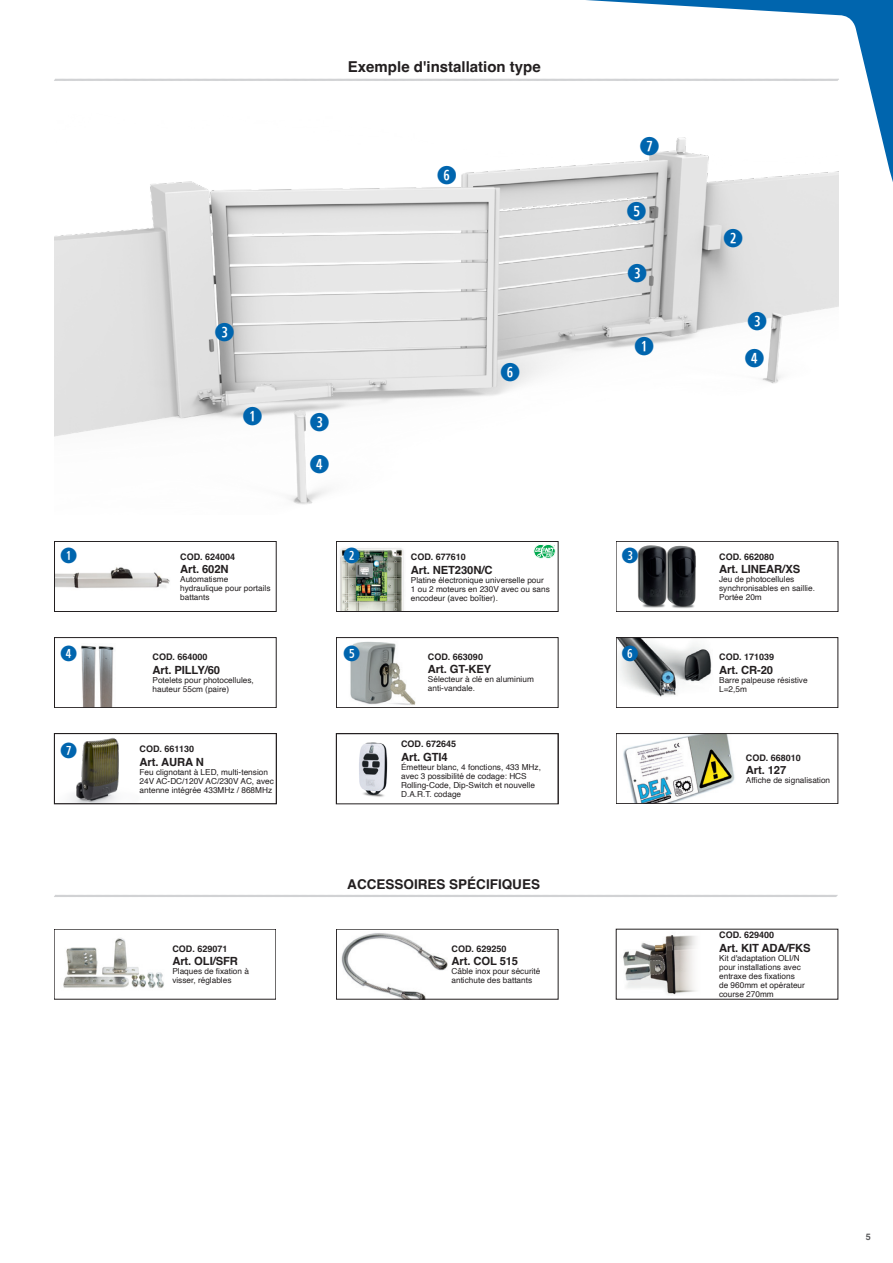
<style>
.page{position:relative;width:893px;height:1263px;background:#fff}
.page>*{position:absolute;margin:0;border:0;box-sizing:border-box;transform-origin:0 0}
.ACCESSORI_ART{font:700 24.6px "Combi Numerals";color:#0065ae}
.ACCESSORI_ART-2{font:700 21px "Combi Numerals";color:#0065ae}
.INSTALLAZIONE_TIPICA__ACCESSORI__DIMENSI{font:700 15px "Helvetica";color:#231f20}
.INSTALLAZIONE_TIPICA__ACCESSORI__DIMENSI-2{font:700 13.5px "Helvetica";color:#231f20}
.ACCESSORI_ART-3{font:700 11.25px "Helvetica";letter-spacing:-.01em;color:#231f20}
.ACCESSORI_CODICE{font:700 9px "Helvetica";color:#231f20}
.t1{font:700 9px "Helvetica";color:#57585a}
.ACCESSORI_DESCRIZIONE{font:8.25px/9px "Helvetica";color:#231f20}
</style>
<div class="page">
<img style="left:618px;top:639px;width:94px;height:58px">
<div style="left:616px;top:637px;width:222px;height:71px;border:1px solid #231f20"></div>
<img style="left:623px;top:735px;width:112px;height:67px">
<div style="left:616px;top:733px;width:222px;height:71px;border:1px solid #231f20"></div>
<img style="left:350px;top:641px;width:66px;height:64px">
<div style="left:336px;top:637px;width:222px;height:71px;border:1px solid #231f20"></div>
<img style="left:340px;top:548px;width:64px;height:62px">
<div style="left:534px;top:544px;width:14px;height:14px;border:1px solid #fff;border-radius:50%"></div>
<svg style="left:535px;top:544px;width:21px;height:15px"></svg>
<div style="left:336px;top:541px;width:222px;height:71px;border:1px solid #231f20"></div>
<img style="left:56px;top:567px;width:114px;height:22px">
<div style="left:54px;top:541px;width:222px;height:71px;border:1px solid #231f20"></div>
<img style="left:359px;top:742px;width:29px;height:55px">
<div style="left:336px;top:733px;width:222px;height:71px;border:1px solid #231f20"></div>
<img style="left:70px;top:737px;width:49px;height:65px">
<div style="left:54px;top:733px;width:222px;height:71px;border:1px solid #231f20"></div>
<div style="left:616px;top:541px;width:222px;height:71px;border:1px solid #231f20"></div>
<img style="left:617px;top:544px;width:79px;height:65px">
<div style="left:63px;top:744px;width:12px;height:12px;background:#fff;border-radius:50%"></div>
<div style="left:624px;top:647px;width:12px;height:12px;background:#fff;border-radius:50%"></div>
<div style="left:346px;top:647px;width:12px;height:12px;background:#fff;border-radius:50%"></div>
<div style="left:624px;top:549px;width:12px;height:12px;background:#fff;border-radius:50%"></div>
<div style="left:346px;top:549px;width:12px;height:12px;background:#fff;border-radius:50%"></div>
<img style="left:63px;top:938px;width:101px;height:50px">
<img style="left:341px;top:933px;width:107px;height:64px">
<img style="left:81px;top:645px;width:33px;height:61px">
<div style="left:54px;top:637px;width:222px;height:71px;border:1px solid #231f20"></div>
<svg style="left:623px;top:935px;width:73px;height:60px"></svg>
<img style="left:54px;top:181px;width:785px;height:324px">
<div style="left:313px;top:456px;width:14px;height:15px;background:#fff;border-radius:50%"></div>
<div style="left:313px;top:414px;width:14px;height:14px;background:#fff;border-radius:50%"></div>
<div style="left:503px;top:365px;width:15px;height:14px;background:#fff;border-radius:50%"></div>
<div style="left:637px;top:338px;width:14px;height:15px;background:#fff;border-radius:50%"></div>
<div style="left:747px;top:350px;width:15px;height:15px;background:#fff;border-radius:50%"></div>
<div style="left:750px;top:314px;width:15px;height:14px;background:#fff;border-radius:50%"></div>
<div style="left:726px;top:230px;width:15px;height:15px;background:#fff;border-radius:50%"></div>
<div style="left:630px;top:265px;width:15px;height:15px;background:#fff;border-radius:50%"></div>
<div style="left:218px;top:325px;width:14px;height:14px;background:#fff;border-radius:50%"></div>
<div style="left:246px;top:408px;width:14px;height:15px;background:#fff;border-radius:50%"></div>
<svg style="left:54px;top:78px;width:318px;height:3px"></svg>
<hr style="left:54px;top:895px;width:784px;height:2px;background:#d1d2d4">
<svg style="left:372px;top:0;width:521px;height:230px"></svg>
<p class="INSTALLAZIONE_TIPICA__ACCESSORI__DIMENSI" style="left:348px;top:58px;width:194px">Exemple d'installation type</p>
<p class="ACCESSORI_ART" style="left:639px;top:137px;width:22px">U</p>
<p class="ACCESSORI_ART" style="left:437px;top:166px;width:22px">Y</p>
<p class="ACCESSORI_ART" style="left:626px;top:202px;width:22px">T</p>
<p class="ACCESSORI_ART" style="left:723px;top:229px;width:22px">W</p>
<p class="ACCESSORI_ART" style="left:627px;top:264px;width:22px">E</p>
<p class="ACCESSORI_ART" style="left:215px;top:323px;width:22px">E</p>
<p class="ACCESSORI_ART" style="left:500px;top:363px;width:22px">Y</p>
<p class="ACCESSORI_ART" style="left:634px;top:337px;width:22px">Q</p>
<p class="ACCESSORI_ART" style="left:747px;top:312px;width:22px">E</p>
<p class="ACCESSORI_ART" style="left:744px;top:348px;width:22px">R</p>
<p class="ACCESSORI_ART" style="left:243px;top:407px;width:22px">Q</p>
<p class="ACCESSORI_ART" style="left:310px;top:412px;width:22px">E</p>
<p class="ACCESSORI_ART" style="left:310px;top:455px;width:22px">R</p>
<p class="ACCESSORI_ART-2" style="left:60px;top:548px;width:19px">Q</p>
<p class="ACCESSORI_CODICE" style="left:180px;top:551px;width:57px">COD. 624004</p>
<p class="ACCESSORI_ART-3" style="left:180px;top:562px;width:50px">Art. 602N</p>
<p class="ACCESSORI_DESCRIZIONE" style="left:180px;top:575px;width:92px">Automatisme hydraulique pour portails battants</p>
<p class="ACCESSORI_ART-2" style="left:343px;top:548px;width:19px">W</p>
<p class="ACCESSORI_ART-2" style="left:621px;top:548px;width:19px">E</p>
<p class="ACCESSORI_CODICE" style="left:411px;top:552px;width:57px">COD. 677610</p>
<p class="ACCESSORI_ART-3" style="left:411px;top:563px;width:83px">Art. NET230N/C</p>
<p class="ACCESSORI_DESCRIZIONE" style="left:411px;top:576px;width:140px">Platine électronique universelle pour<br>1 ou 2 moteurs en 230V avec ou sans encodeur (avec boîtier).</p>
<p class="ACCESSORI_CODICE" style="left:719px;top:551px;width:57px">COD. 662080</p>
<p class="ACCESSORI_ART-3" style="left:719px;top:562px;width:83px">Art. LINEAR/XS</p>
<p class="ACCESSORI_DESCRIZIONE" style="left:719px;top:575px;width:97px">Jeu de photocellules synchronisables en saillie.<br>Portée 20m</p>
<p class="ACCESSORI_ART-2" style="left:60px;top:645px;width:19px">R</p>
<p class="ACCESSORI_CODICE" style="left:153px;top:651px;width:57px">COD. 664000</p>
<p class="ACCESSORI_ART-3" style="left:153px;top:663px;width:69px">Art. PILLY/60</p>
<p class="ACCESSORI_DESCRIZIONE" style="left:153px;top:675px;width:103px">Potelets pour photocellules, hauteur 55cm (paire)</p>
<p class="ACCESSORI_ART-2" style="left:343px;top:645px;width:19px">T</p>
<p class="ACCESSORI_ART-2" style="left:621px;top:645px;width:19px">Y</p>
<p class="ACCESSORI_CODICE" style="left:428px;top:651px;width:57px">COD. 663090</p>
<p class="ACCESSORI_ART-3" style="left:428px;top:662px;width:65px">Art. GT-KEY</p>
<p class="ACCESSORI_DESCRIZIONE" style="left:428px;top:675px;width:107px">Sélecteur à clé en aluminium anti-vandale.</p>
<p class="ACCESSORI_CODICE" style="left:719px;top:651px;width:57px">COD. 171039</p>
<p class="ACCESSORI_ART-3" style="left:719px;top:663px;width:55px">Art. CR-20</p>
<p class="ACCESSORI_DESCRIZIONE" style="left:719px;top:675px;width:90px">Barre palpeuse résistive<br>L=2,5m</p>
<p class="ACCESSORI_ART-2" style="left:60px;top:742px;width:19px">U</p>
<p class="ACCESSORI_CODICE" style="left:140px;top:744px;width:56px">COD. 661130</p>
<p class="ACCESSORI_ART-3" style="left:140px;top:755px;width:66px">Art. AURA N</p>
<p class="ACCESSORI_DESCRIZIONE" style="left:140px;top:768px;width:136px">Feu clignotant à LED, multi-tension<br>24V AC-DC/120V AC/230V AC, avec antenne intégrée 433MHz / 868MHz</p>
<p class="ACCESSORI_CODICE" style="left:401px;top:739px;width:57px">COD. 672645</p>
<p class="ACCESSORI_ART-3" style="left:401px;top:750px;width:48px">Art. GTI4</p>
<p class="ACCESSORI_DESCRIZIONE" style="left:401px;top:763px;width:141px">Émetteur blanc, 4 fonctions, 433 MHz, avec 3 possibilité de codage: HCS<br>Rolling-Code, Dip-Switch et nouvelle<br>D.A.R.T. codage</p>
<p class="ACCESSORI_CODICE" style="left:746px;top:752px;width:57px">COD. 668010</p>
<p class="ACCESSORI_ART-3" style="left:746px;top:763px;width:42px">Art. 127</p>
<p class="ACCESSORI_DESCRIZIONE" style="left:746px;top:776px;width:86px">Affiche de signalisation</p>
<p class="INSTALLAZIONE_TIPICA__ACCESSORI__DIMENSI-2" style="left:347px;top:875px;width:194px">ACCESSOIRES SPÉCIFIQUES</p>
<p class="ACCESSORI_CODICE" style="left:172px;top:943px;width:57px">COD. 629071</p>
<p class="ACCESSORI_ART-3" style="left:172px;top:954px;width:67px">Art. OLI/SFR</p>
<p class="ACCESSORI_DESCRIZIONE" style="left:172px;top:967px;width:78px">Plaques de fixation à visser, réglables</p>
<p class="ACCESSORI_CODICE" style="left:451px;top:943px;width:57px">COD. 629250</p>
<p class="ACCESSORI_ART-3" style="left:451px;top:954px;width:68px">Art. COL 515</p>
<p class="ACCESSORI_DESCRIZIONE" style="left:451px;top:967px;width:90px">Câble inox pour sécurité antichute des battants</p>
<p class="ACCESSORI_CODICE" style="left:719px;top:930px;width:57px">COD. 629400</p>
<p class="ACCESSORI_ART-3" style="left:719px;top:941px;width:93px">Art. KIT ADA/FKS</p>
<p class="ACCESSORI_DESCRIZIONE" style="left:719px;top:954px;width:87px">Kit d'adaptation OLI/N pour installations avec entraxe des fixations de 960mm et opérateur course 270mm</p>
<p class="t1" style="left:866px;top:1232px;width:7px">5</p>
</div>
